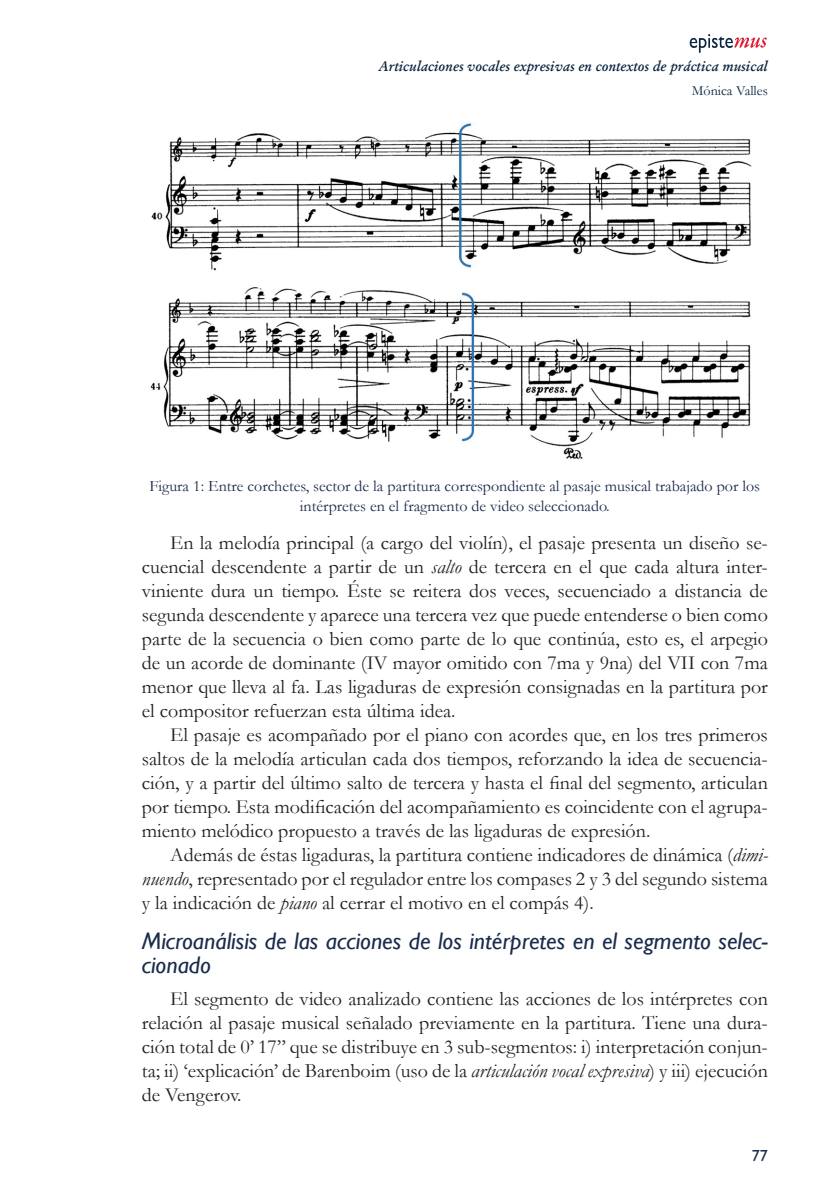
<style>
.page{position:relative;width:840px;height:1191px;background:#fff}
.page>*{position:absolute;margin:0;border:0;box-sizing:border-box;transform-origin:0 0}
.titulo_2{font:italic 24px/24px "Gill Sans";color:#1a2b4b}
.texto{font:20px/24px "Garamond";color:#231f20;text-align:justify}
.leyendas{font:16px/20px "Garamond";color:#1a2b4b;text-align:center}
.t1{font:16px "Gill Sans";color:#1a2b4b}
.t2{font:italic 600 14px "Garamond";color:#08243f}
.t3{font:14px "Garamond";color:#08243f}
.s1{font-style:italic}
</style>
<div class="page">
<svg style="left:689px;top:34px;width:77px;height:19px"></svg>
<img style="left:150px;top:123px;width:602px;height:336px">
<p class="t2" style="left:378px;top:57px;width:390px">Articulaciones vocales expresivas en contextos de práctica musical</p>
<p class="t3" style="left:691px;top:81px;width:77px">Mónica Valles</p>
<p class="leyendas" style="left:149px;top:475px;width:611px">Figura 1: Entre corchetes, sector de la partitura correspondiente al pasaje musical trabajado por los intérpretes en el fragmento de video seleccionado.</p>
<p class="texto" style="left:142px;top:530px;width:627px;text-indent:28px">En la melodía principal (a cargo del violín), el pasaje presenta un diseño se&shy;cuencial descendente a partir de un <span class="s1">salto</span> de tercera en el que cada altura inter&shy;viniente dura un tiempo. Éste se reitera dos veces, secuenciado a distancia de segunda descendente y aparece una tercera vez que puede entenderse o bien como parte de la secuencia o bien como parte de lo que continúa, esto es, el arpegio de un acorde de dominante (IV mayor omitido con 7ma y 9na) del VII con 7ma menor que lleva al fa. Las ligaduras de expresión consignadas en la partitura por el compositor refuerzan esta última idea.</p>
<p class="texto" style="left:142px;top:722px;width:627px;text-indent:28px">El pasaje es acompañado por el piano con acordes que, en los tres primeros saltos de la melodía articulan cada dos tiempos, reforzando la idea de secuencia&shy;ción, y a partir del último salto de tercera y hasta el final del segmento, articulan por tiempo. Esta modificación del acompañamiento es coincidente con el agrupa&shy;miento melódico propuesto a través de las ligaduras de expresión.</p>
<p class="texto" style="left:142px;top:842px;width:627px;text-indent:28px">Además de éstas ligaduras, la partitura contiene indicadores de dinámica (<span class="s1">dimi&shy;nuendo</span>, representado por el regulador entre los compases 2 y 3 del segundo sistema y la indicación de <span class="s1">piano</span> al cerrar el motivo en el compás 4).</p>
<p class="titulo_2" style="left:142px;top:929px;width:627px">Microanálisis de las acciones de los intérpretes en el segmento selec&shy;cionado</p>
<p class="texto" style="left:142px;top:986px;width:627px;text-indent:28px">El segmento de video analizado contiene las acciones de los intérpretes con relación al pasaje musical señalado previamente en la partitura. Tiene una dura&shy;ción total de 0’ 17’’ que se distribuye en 3 sub-segmentos: i) interpretación conjun&shy;ta; ii) ‘explicación’ de Barenboim (uso de la <span class="s1">articulación vocal expresiva</span>) y iii) ejecución de Vengerov.</p>
<p class="t1" style="left:751px;top:1145px;width:17px">77</p>
</div>
